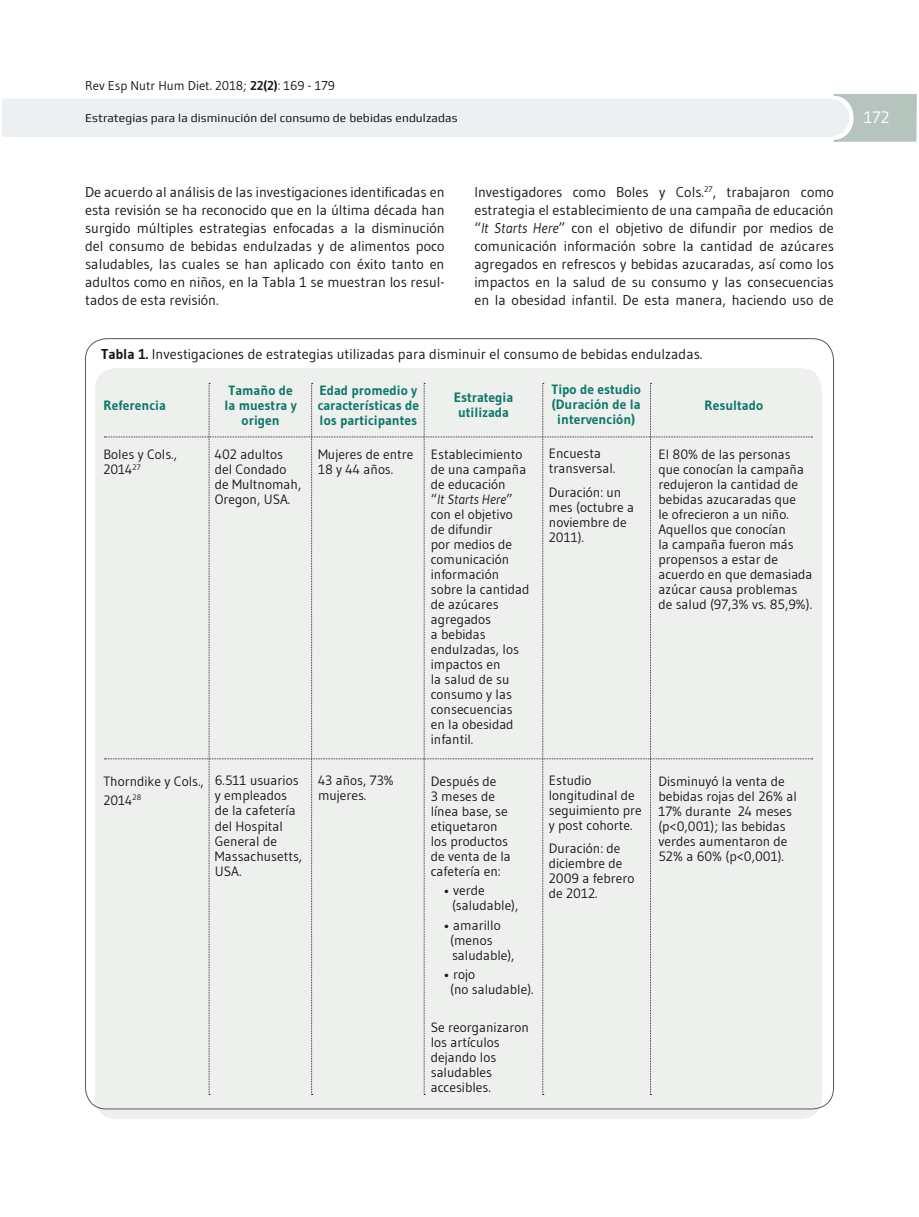
<style>
.page{position:relative;width:919px;height:1217px;background:#fff}
.page>*{position:absolute;margin:0;border:0;box-sizing:border-box;transform-origin:0 0}
.t1{font:16.5px "Gudea";color:#fff}
.t2{font:14.25px/18px "Gudea";color:#1a171c;text-align:justify}
.t3{font:13.5px/15px "Gudea";color:#1a171c}
.t4{font:700 13.5px/15px "Gudea";color:#0f7868;text-align:center}
.t5{font:12.75px "Gudea";color:#1a171c}
.t6{font:12px "Play";letter-spacing:.01em;color:#1a171c}
.s1{font-weight:700}
.s2{font-style:italic}
</style>
<div class="page">
<svg style="left:2px;top:94px;width:915px;height:48px"></svg>
<div style="left:95px;top:368px;width:726px;height:750px;background:#eef0ee;border-radius:21px"></div>
<svg style="left:104px;top:383px;width:708px;height:711px"></svg>
<p class="t5" style="left:85px;top:78px;width:251px">Rev Esp Nutr Hum Diet. 2018; <span class="s1">22(2)</span>: 169 - 179</p>
<p class="t6" style="left:85px;top:111px;width:374px">Estrategias para la disminución del consumo de bebidas endulzadas</p>
<p class="t1" style="left:863px;top:107px;width:27px">172</p>
<p class="t2" style="left:85px;top:182px;width:361px">De acuerdo al análisis de las investigaciones identificadas en esta revisión se ha reconocido que en la última década han surgido múltiples estrategias enfocadas a la disminución del consumo de bebidas endulzadas y de alimentos poco saludables, las cuales se han aplicado con éxito tanto en adultos como en niños, en la Tabla 1 se muestran los resul&shy;tados de esta revisión.</p>
<p class="t2" style="left:474px;top:182px;width:361px">Investigadores como Boles y Cols.<sup>27</sup>, trabajaron como estrategia el establecimiento de una campaña de educación “<span class="s2">It Starts Here</span>” con el objetivo de difundir por medios de comunicación información sobre la cantidad de azúcares agregados en refrescos y bebidas azucaradas, así como los impactos en la salud de su consumo y las consecuencias en la obesidad infantil. De esta manera, haciendo uso de</p>
<p class="t2" style="left:101px;top:345px;width:602px"><span class="s1">Tabla 1.</span> Investigaciones de estrategias utilizadas para disminuir el consumo de bebidas endulzadas.</p>
<p class="t4" style="left:104px;top:397px;width:64px">Referencia</p>
<p class="t4" style="left:224px;top:382px;width:74px">Tamaño de la muestra y origen</p>
<p class="t4" style="left:317px;top:382px;width:103px;text-align:left">Edad promedio y características de los participantes</p>
<p class="t4" style="left:454px;top:390px;width:61px">Estrategia utilizada</p>
<p class="t4" style="left:551px;top:381px;width:91px">Tipo de estudio (Duración de la intervención)</p>
<p class="t4" style="left:704px;top:397px;width:60px">Resultado</p>
<p class="t3" style="left:103px;top:446px;width:75px">Boles y Cols.,<br>2014<sup>27</sup></p>
<p class="t3" style="left:215px;top:446px;width:88px">402 adultos del Condado de Multnomah,<br>Oregon, USA.</p>
<p class="t3" style="left:318px;top:446px;width:97px">Mujeres de entre<br>18 y 44 años.</p>
<p class="t3" style="left:103px;top:770px;width:102px;line-height:19.2px">Thorndike y Cols.,<br>2014<sup>28</sup></p>
<p class="t3" style="left:215px;top:772px;width:89px">6.511 usuarios y empleados de la cafetería del Hospital<br>General de<br>Massachusetts,<br>USA.</p>
<p class="t3" style="left:318px;top:772px;width:77px">43 años, 73% mujeres.</p>
<p class="t3" style="left:431px;top:446px;width:100px">Establecimiento de una campaña de educación<br>“<span class="s2">It Starts Here</span>” con el objetivo de difundir<br>por medios de comunicación información sobre la cantidad de azúcares agregados<br>a bebidas endulzadas, los impactos en<br>la salud de su consumo y las consecuencias en la obesidad infantil.</p>
<p class="t3" style="left:431px;top:773px;width:82px">Después de<br>3 meses de línea base, se etiquetaron los productos de venta de la cafetería en:</p>
<p class="t3" style="left:452px;top:882px;width:68px;text-indent:-9px">• verde (saludable),</p>
<p class="t3" style="left:450px;top:916px;width:66px;text-indent:-7px">• amarillo (menos saludable),</p>
<p class="t3" style="left:450px;top:966px;width:85px;text-indent:-7px">• rojo<br>(no saludable).</p>
<p class="t3" style="left:431px;top:1019px;width:99px">Se reorganizaron los artículos dejando los saludables accesibles.</p>
<p class="t3" style="left:549px;top:445px;width:68px">Encuesta transversal.</p>
<p class="t3" style="left:549px;top:484px;width:87px">Duración: un mes (octubre a noviembre de<br>2011).</p>
<p class="t3" style="left:549px;top:771px;width:94px">Estudio longitudinal de seguimiento pre y post cohorte.</p>
<p class="t3" style="left:549px;top:840px;width:87px">Duración: de diciembre de<br>2009 a febrero de 2012.</p>
<p class="t3" style="left:658px;top:446px;width:156px">El 80% de las personas que conocían la campaña redujeron la cantidad de bebidas azucaradas que<br>le ofrecieron a un niño.<br>Aquellos que conocían<br>la campaña fueron más propensos a estar de acuerdo en que demasiada azúcar causa problemas de salud (97,3% vs. 85,9%).</p>
<p class="t3" style="left:658px;top:773px;width:140px">Disminuyó la venta de bebidas rojas del 26% al<br>17% durante 24 meses (p&lt;0,001); las bebidas verdes aumentaron de<br>52% a 60% (p&lt;0,001).</p>
</div>
